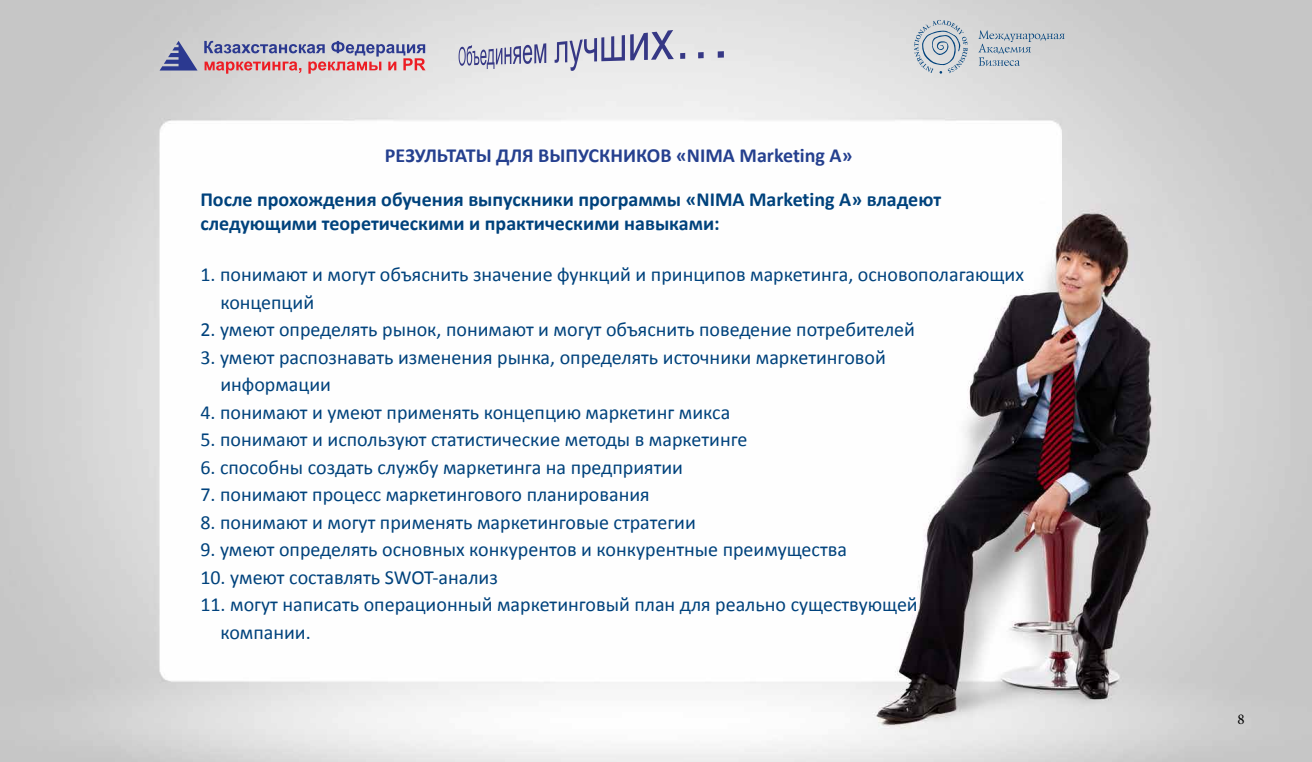
<style>
.page{position:relative;width:1312px;height:762px;background:#fff}
.page>*{position:absolute;margin:0;border:0;box-sizing:border-box;transform-origin:0 0}
.t1{font:20px/27.5px "Calibri";color:#00427c}
.t2{font:700 20px/24px "Calibri";color:#00427c}
.t3{font:700 20px "Calibri";color:#25408f}
.t4{font:15px "Minion Pro";color:#000}
</style>
<div class="page">
<img style="left:0;top:0;width:1311px;height:762px">
<svg style="left:159px;top:41px;width:38px;height:30px"></svg>
<svg style="left:204px;top:41px;width:221px;height:33px;background:#c1a6b4"></svg>
<svg style="left:458px;top:30px;width:265px;height:41px;background:#c7c7d5"></svg>
<svg style="left:978px;top:30px;width:86px;height:36px;background:#bec5cb"></svg>
<svg style="left:913px;top:20px;width:54px;height:54px;background:#bdc6ce"></svg>
<p class="t3" style="left:385px;top:142px;width:469px">РЕЗУЛЬТАТЫ ДЛЯ ВЫПУСКНИКОВ «NIMА Marketing A»</p>
<p class="t2" style="left:200px;top:187px;width:742px">После прохождения обучения выпускники программы «NIMА Marketing A» владеют следующими теоретическими и практическими навыками:</p>
<p class="t1" style="left:220px;top:261px;width:805px;text-indent:-20px">1. понимают и могут объяснить значение функций и принципов маркетинга, основополагающих концепций</p>
<p class="t1" style="left:200px;top:316px;width:716px">2. умеют определять рынок, понимают и могут объяснить поведение потребителей</p>
<p class="t1" style="left:220px;top:343px;width:667px;text-indent:-20px">3. умеют распознавать изменения рынка, определять источники маркетинговой информации</p>
<p class="t1" style="left:200px;top:398px;width:531px">4. понимают и умеют применять концепцию маркетинг микса</p>
<p class="t1" style="left:200px;top:426px;width:548px">5. понимают и используют статистические методы в маркетинге</p>
<p class="t1" style="left:200px;top:453px;width:484px">6. способны создать службу маркетинга на предприятии</p>
<p class="t1" style="left:200px;top:481px;width:451px">7. понимают процесс маркетингового планирования</p>
<p class="t1" style="left:200px;top:508px;width:497px">8. понимают и могут применять маркетинговые стратегии</p>
<p class="t1" style="left:200px;top:536px;width:648px">9. умеют определять основных конкурентов и конкурентные преимущества</p>
<p class="t1" style="left:200px;top:563px;width:299px">10. умеют составлять SWOT-анализ</p>
<p class="t1" style="left:220px;top:591px;width:698px;text-indent:-20px">11. могут написать операционный маркетинговый план для реально существующей компании.</p>
<p class="t4" style="left:1237px;top:709px;width:9px">8</p>
</div>
